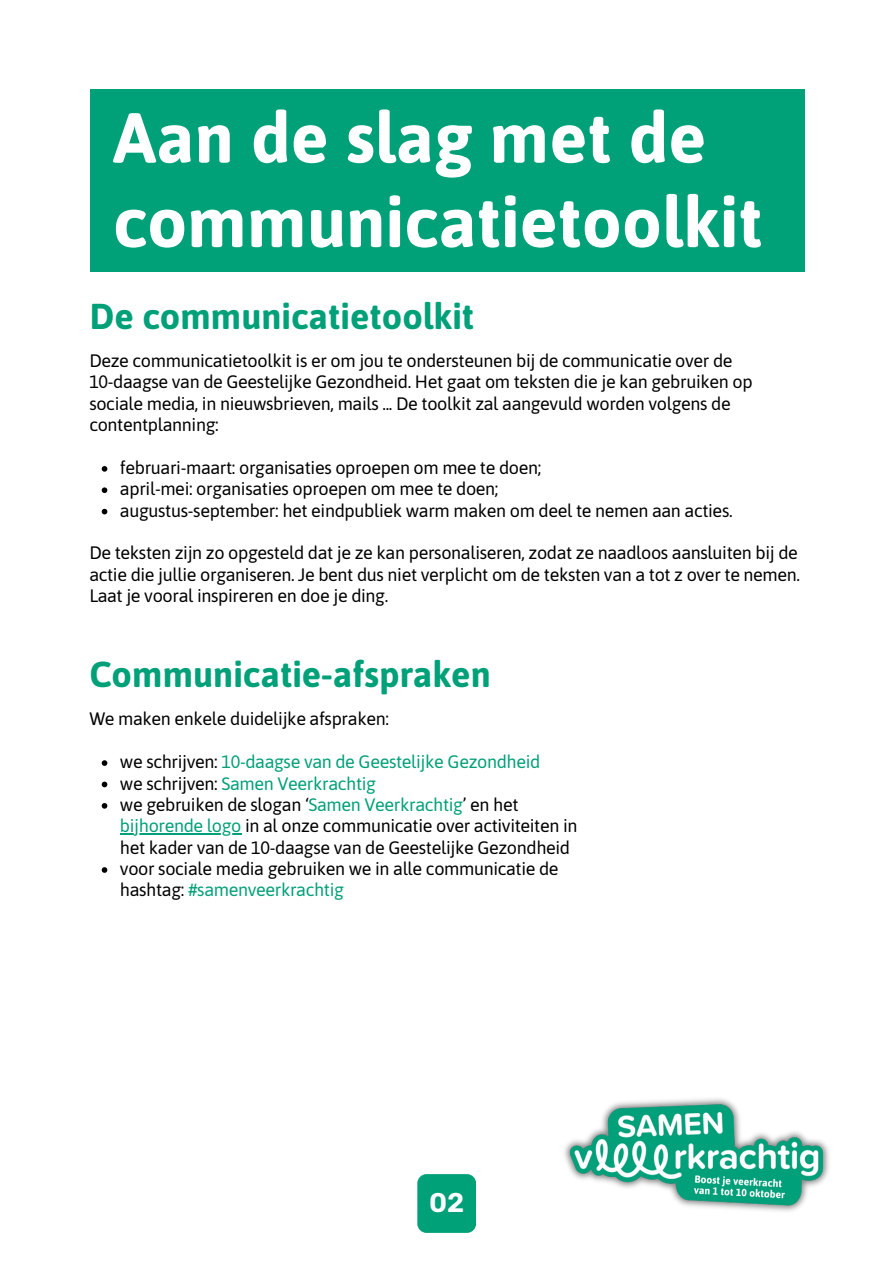
<style>
.page{position:relative;width:893px;height:1264px;background:#fff}
.page>*{position:absolute;margin:0;border:0;box-sizing:border-box;transform-origin:0 0}
.t1{font:700 70.5px/84.3px "Asap";color:#fff}
.t2{font:700 36px "Asap";color:#00a079}
.t3{font:600 27px "Rubik";color:#fff}
.t4{font:18px/21.3px "Asap";letter-spacing:-.02em;color:#000}
.s1{color:#00a079}
</style>
<div class="page">
<svg style="left:102px;top:466px;width:5px;height:5px"></svg>
<svg style="left:102px;top:487px;width:5px;height:6px"></svg>
<svg style="left:102px;top:509px;width:5px;height:5px"></svg>
<div style="left:417px;top:1174px;width:59px;height:58px;background:#00a079;border-radius:9px"></div>
<div style="left:90px;top:89px;width:714px;height:183px;background:#00a079"></div>
<svg style="left:102px;top:760px;width:5px;height:6px"></svg>
<svg style="left:102px;top:781px;width:5px;height:6px"></svg>
<svg style="left:102px;top:803px;width:5px;height:5px"></svg>
<hr style="left:120px;top:833px;width:121px;height:1px;background:#00a079">
<svg style="left:102px;top:867px;width:5px;height:5px"></svg>
<img style="left:564px;top:1098px;width:265px;height:114px">
<h1 class="t1" style="left:113px;top:95px;width:651px">Aan de slag met de communicatietoolkit</h1>
<h2 class="t2" style="left:89px;top:295px;width:386px">De communicatietoolkit</h2>
<p class="t4" style="left:89px;top:350px;width:664px">Deze communicatietoolkit is er om jou te ondersteunen bij de communicatie over de 10-daagse van de Geestelijke Gezondheid. Het gaat om teksten die je kan gebruiken op sociale media, in nieuwsbrieven, mails ... De toolkit zal aangevuld worden volgens de contentplanning:</p>
<p class="t4" style="left:120px;top:457px;width:614px">februari-maart: organisaties oproepen om mee te doen;<br>april-mei: organisaties oproepen om mee te doen;<br>augustus-september: het eindpubliek warm maken om deel te nemen aan acties.</p>
<p class="t4" style="left:89px;top:542px;width:712px">De teksten zijn zo opgesteld dat je ze kan personaliseren, zodat ze naadloos aansluiten bij de actie die jullie organiseren. Je bent dus niet verplicht om de teksten van a tot z over te nemen.<br>Laat je vooral inspireren en doe je ding.</p>
<h2 class="t2" style="left:89px;top:653px;width:403px">Communicatie-afspraken</h2>
<p class="t4" style="left:89px;top:708px;width:301px">We maken enkele duidelijke afspraken:</p>
<p class="t4" style="left:120px;top:751px;width:459px">we schrijven: <span class="s1">10-daagse van de Geestelijke Gezondheid<br></span>we schrijven: <span class="s1">Samen Veerkrachtig<br></span>we gebruiken de slogan ‘<span class="s1">Samen Veerkrachtig</span>’ en het <span class="s1">bijhorende logo</span> in al onze communicatie over activiteiten in het kader van de 10-daagse van de Geestelijke Gezondheid voor sociale media gebruiken we in alle communicatie de hashtag: <span class="s1">#samenveerkrachtig</span></p>
<h3 class="t3" style="left:429px;top:1187px;width:37px">02</h3>
</div>
